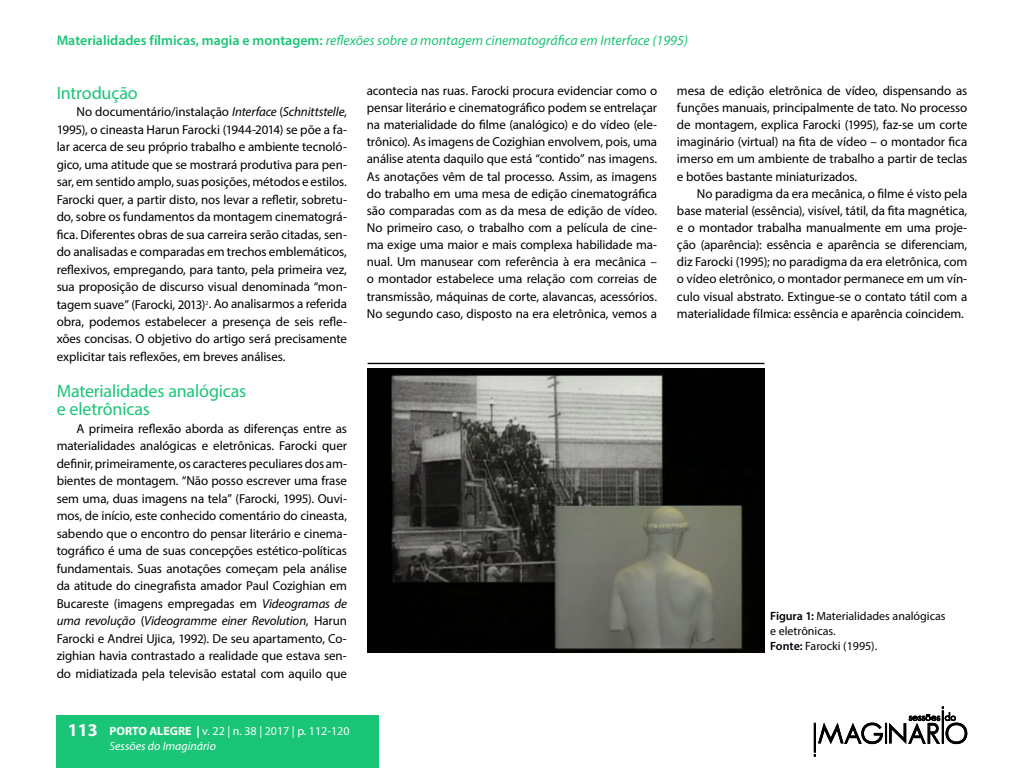
<style>
.page{position:relative;width:1024px;height:768px;background:#fff}
.page>*{position:absolute;margin:0;border:0;box-sizing:border-box;transform-origin:0 0}
.t1{font:18px/18.5px "Myriad Pro";letter-spacing:-.01em;color:#1ac577}
.t2{font:700 18px "Myriad Pro";color:#fff}
.t3{font:italic 14px "Myriad Pro";color:#1ac577}
.t4{font:13px/17.5px "Myriad Pro";letter-spacing:-.01em;color:#000;text-align:justify}
.t5{font:12px/15px "Myriad Pro";color:#00000a}
.t6{font:12px/15px "Myriad Pro";color:#fff}
.t7{font:5.8px "Myriad Pro";color:#000}
.s1{font-weight:600;font-style:normal}
.s2{font-style:italic}
.s3{font-weight:600;color:#000}
.s4{font-weight:600}
.s5{font-weight:700}
</style>
<div class="page">
<div style="left:57px;top:715px;width:322px;height:53px;background:#1ac577"></div>
<svg style="left:814px;top:706px;width:154px;height:51px"></svg>
<img style="left:368px;top:369px;width:396px;height:283px">
<hr style="left:368px;top:363px;width:396px;height:1px;background:#000">
<p class="t3" style="left:57px;top:32px;width:633px"><span class="s1">Materialidades fílmicas, magia e montagem:</span> reflexões sobre a montagem cinematográfica em Interface (1995)</p>
<h1 class="t1" style="left:57px;top:83px;width:83px">Introdução</h1>
<p class="t4" style="left:57px;top:103px;width:292px;text-indent:20px">No documentário/instalação <span class="s2">Interface</span> (<span class="s2">Schnittstelle</span>, 1995), o cineasta Harun Farocki (1944-2014) se põe a fa&shy;lar acerca de seu próprio trabalho e ambiente tecnoló&shy;gico, uma atitude que se mostrará produtiva para pen&shy;sar, em sentido amplo, suas posições, métodos e estilos.<br>Farocki quer, a partir disto, nos levar a refletir, sobretu&shy;do, sobre os fundamentos da montagem cinematográ&shy;fica. Diferentes obras de sua carreira serão citadas, sen&shy;do analisadas e comparadas em trechos emblemáticos, reflexivos, empregando, para tanto, pela primeira vez, sua proposição de discurso visual denominada “mon&shy;tagem suave” (Farocki, 2013) . Ao analisarmos a referida</p>
<p class="t4" style="left:367px;top:82px;width:292px;line-height:17.1px">acontecia nas ruas. Farocki procura evidenciar como o pensar literário e cinematográfico podem se entrelaçar na materialidade do filme (analógico) e do vídeo (ele&shy;trônico). As imagens de Cozighian envolvem, pois, uma análise atenta daquilo que está “contido” nas imagens.<br>As anotações vêm de tal processo. Assim, as imagens do trabalho em uma mesa de edição cinematográfica são comparadas com as da mesa de edição de vídeo.<br>No primeiro caso, o trabalho com a película de cine&shy;ma exige uma maior e mais complexa habilidade ma&shy;nual. Um manusear com referência à era mecânica – o montador estabelece uma relação com correias de transmissão, máquinas de corte, alavancas, acessórios.<br>No segundo caso, disposto na era eletrônica, vemos a</p>
<p class="t4" style="left:677px;top:82px;width:292px;line-height:17.1px">mesa de edição eletrônica de vídeo, dispensando as funções manuais, principalmente de tato. No processo de montagem, explica Farocki (1995), faz-se um corte imaginário (virtual) na fita de vídeo – o montador fica imerso em um ambiente de trabalho a partir de teclas e botões bastante miniaturizados.</p>
<p class="t4" style="left:677px;top:185px;width:292px;line-height:17.1px;text-indent:20px">No paradigma da era mecânica, o filme é visto pela base material (essência), visível, tátil, da fita magnética, e o montador trabalha manualmente em uma proje&shy;ção (aparência): essência e aparência se diferenciam, diz Farocki (1995); no paradigma da era eletrônica, com o vídeo eletrônico, o montador permanece em um vín&shy;culo visual abstrato. Extingue-se o contato tátil com a materialidade fílmica: essência e aparência coincidem.</p>
<p class="t7" style="left:206px;top:300px;width:4px">2</p>
<p class="t4" style="left:57px;top:313px;width:292px">obra, podemos estabelecer a presença de seis refle&shy;xões concisas. O objetivo do artigo será precisamente explicitar tais reflexões, em breves análises.</p>
<h1 class="t1" style="left:57px;top:381px;width:191px">Materialidades analógicas e eletrônicas</h1>
<p class="t4" style="left:57px;top:420px;width:292px;text-indent:20px">A primeira reflexão aborda as diferenças entre as materialidades analógicas e eletrônicas. Farocki quer definir, primeiramente, os caracteres peculiares dos am&shy;bientes de montagem<span class="s2">.</span> “Não posso escrever uma frase sem uma, duas imagens na tela” (Farocki, 1995). Ouvi&shy;mos, de início, este conhecido comentário do cineasta, sabendo que o encontro do pensar literário e cinema&shy;tográfico é uma de suas concepções estético-políticas fundamentais. Suas anotações começam pela análise da atitude do cinegrafista amador Paul Cozighian em Bucareste (imagens empregadas em <span class="s2">Videogramas de uma revolução</span> (<span class="s2">Videogramme einer Revolution</span>, Harun Farocki e Andrei Ujica, 1992). De seu apartamento, Co&shy;zighian havia contrastado a realidade que estava sen&shy;do midiatizada pela televisão estatal com aquilo que</p>
<p class="t5" style="left:770px;top:608px;width:177px"><span class="s3">Figura 1:</span> Materialidades analógicas e eletrônicas.<br><span class="s4">Fonte:</span> Farocki (1995).</p>
<h1 class="t2" style="left:68px;top:718px;width:31px">113</h1>
<p class="t6" style="left:109px;top:724px;width:242px"><span class="s5">PORTO ALEGRE |</span> v. 22 | n. 38 | 2017 | p. 112-120<br><span class="s2">Sessões do Imaginário</span></p>
</div>
